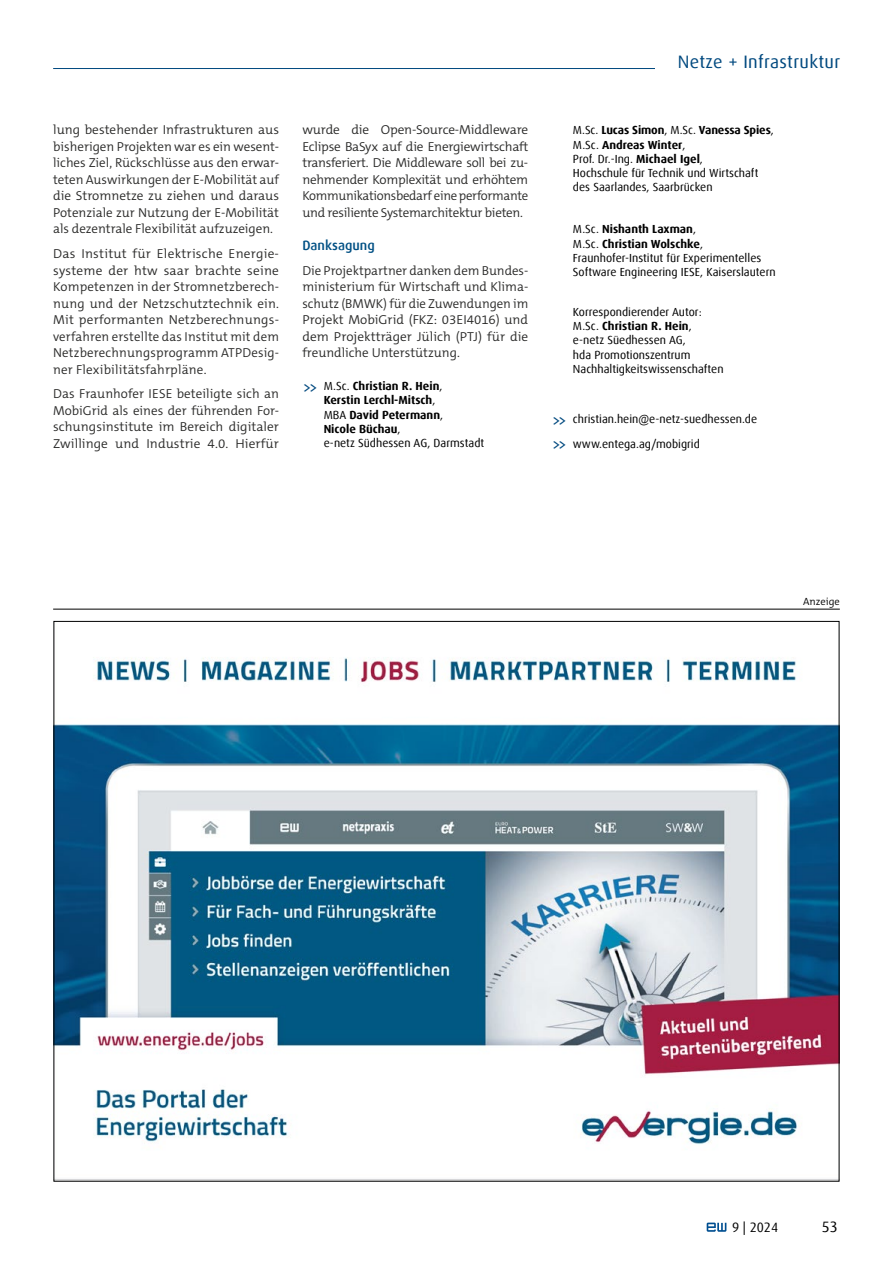
<style>
.page{position:relative;width:893px;height:1263px;background:#fff}
.page>*{position:absolute;margin:0;border:0;box-sizing:border-box;transform-origin:0 0}
.t1{font:18px "Dax Offc";letter-spacing:.02em;color:#00497f}
.t2{font:15px "Dax Offc";color:#000}
.t3{font:500 13.5px "Dax Offc";color:#005084}
.t4{font:13.5px "Dax Offc";color:#000}
.t5{font:300 13.05px/16.5px "The Mix C5";color:#282827;text-align:justify}
.t6{font:11.7px/14.2px "Dax Offc";color:#000}
.t7{font:700 11.7px/14.2px "Dax Offc";color:#000}
.t8{font:300 10.5px "The Mix C5";color:#000}
.s1{font-family:"The Mix C5";font-weight:400;font-size:13.5px;color:#00497f}
.s2{font-weight:400}
.s3{font-weight:700}
.s4{font-family:"The Mix C5";font-size:13.5px;color:#00497f}
</style>
<div class="page">
<svg style="left:707px;top:1222px;width:19px;height:10px"></svg>
<hr style="left:53px;top:68px;width:787px;height:1px;background:#00497f">
<hr style="left:53px;top:609px;width:787px;height:1px;background:#000">
<img style="left:56px;top:657px;width:781px;height:488px">
<div style="left:656px;top:0;width:205px;height:72px;background:#fff"></div>
<p class="t5" style="left:53px;top:122px;width:227px">lung bestehender Infrastrukturen aus bisherigen Projekten war es ein wesent&shy;liches Ziel, Rückschlüsse aus den erwar&shy;teten Auswirkungen der E-Mobilität auf die Stromnetze zu ziehen und daraus Potenziale zur Nutzung der E-Mobilität als dezentrale Flexibilität aufzuzeigen.</p>
<p class="t5" style="left:53px;top:246px;width:227px">Das Institut für Elektrische Energie&shy;systeme der htw saar brachte seine Kompetenzen in der Stromnetzberech&shy;nung und der Netzschutztechnik ein.<br>Mit performanten Netzberechnungs&shy;verfahren erstellte das Institut mit dem Netzberechnungsprogramm ATPDesig&shy;ner Flexibilitätsfahrpläne.</p>
<p class="t5" style="left:53px;top:386px;width:227px">Das Fraunhofer IESE beteiligte sich an MobiGrid als eines der führenden For&shy;schungsinstitute im Bereich digitaler Zwillinge und Industrie 4.0. Hierfür</p>
<p class="t5" style="left:302px;top:122px;width:227px">wurde die Open-Source-Middleware Eclipse BaSyx auf die Energiewirtschaft transferiert. Die Middleware soll bei zu&shy;nehmender Komplexität und erhöhtem Kommunikationsbedarf eine performante und resiliente Systemarchitektur bieten.</p>
<p class="t3" style="left:302px;top:237px;width:74px">Danksagung</p>
<p class="t5" style="left:302px;top:262px;width:227px">Die Projektpartner danken dem Bundes&shy;ministerium für Wirtschaft und Klima&shy;schutz (BMWK) für die Zuwendungen im Projekt MobiGrid (FKZ: 03EI4016) und dem Projektträger Jülich (PTJ) für die freundliche Unterstützung.</p>
<p class="t7" style="left:324px;top:379px;width:162px;text-indent:-21px"><span class="s1">&gt;&gt;</span> <span class="s2">M.Sc.</span> Christian R. Hein<span class="s2">,<br></span>Kerstin Lerchl-Mitsch<span class="s2">,<br>MBA</span> David Petermann<span class="s2">,<br></span>Nicole Büchau<span class="s2">,<br>e-netz Südhessen AG, Darmstadt</span></p>
<h1 class="t1" style="left:678px;top:50px;width:164px">Netze + Infrastruktur</h1>
<p class="t6" style="left:573px;top:123px;width:202px">M.Sc. <span class="s3">Lucas Simon</span>, M.Sc. <span class="s3">Vanessa Spies</span>,<br>M.Sc. <span class="s3">Andreas Winter</span>,<br>Prof. Dr.-Ing. <span class="s3">Michael Igel</span>,<br>Hochschule für Technik und Wirtschaft des Saarlandes, Saarbrücken</p>
<p class="t6" style="left:573px;top:222px;width:204px">M.Sc. <span class="s3">Nishanth Laxman</span>,<br>M.Sc. <span class="s3">Christian Wolschke</span>, Fraunhofer-Institut für Experimentelles Software Engineering IESE, Kaiserslautern</p>
<p class="t6" style="left:573px;top:305px;width:152px">Korrespondierender Autor:<br>M.Sc. <span class="s3">Christian R. Hein</span>, e-netz Süedhessen AG,<br>hda Promotionszentrum<br>Nachhaltigkeitswissenschaften</p>
<p class="t6" style="left:552px;top:407px;width:207px;line-height:24.8px"><span class="s4">&gt;&gt;</span> christian.hein@e-netz-suedhessen.de <span class="s4">&gt;&gt;</span> www.entega.ag/mobigrid</p>
<p class="t8" style="left:803px;top:594px;width:38px">Anzeige</p>
<p class="t4" style="left:732px;top:1218px;width:48px">9 | 2024</p>
<p class="t2" style="left:822px;top:1217px;width:17px">53</p>
</div>
